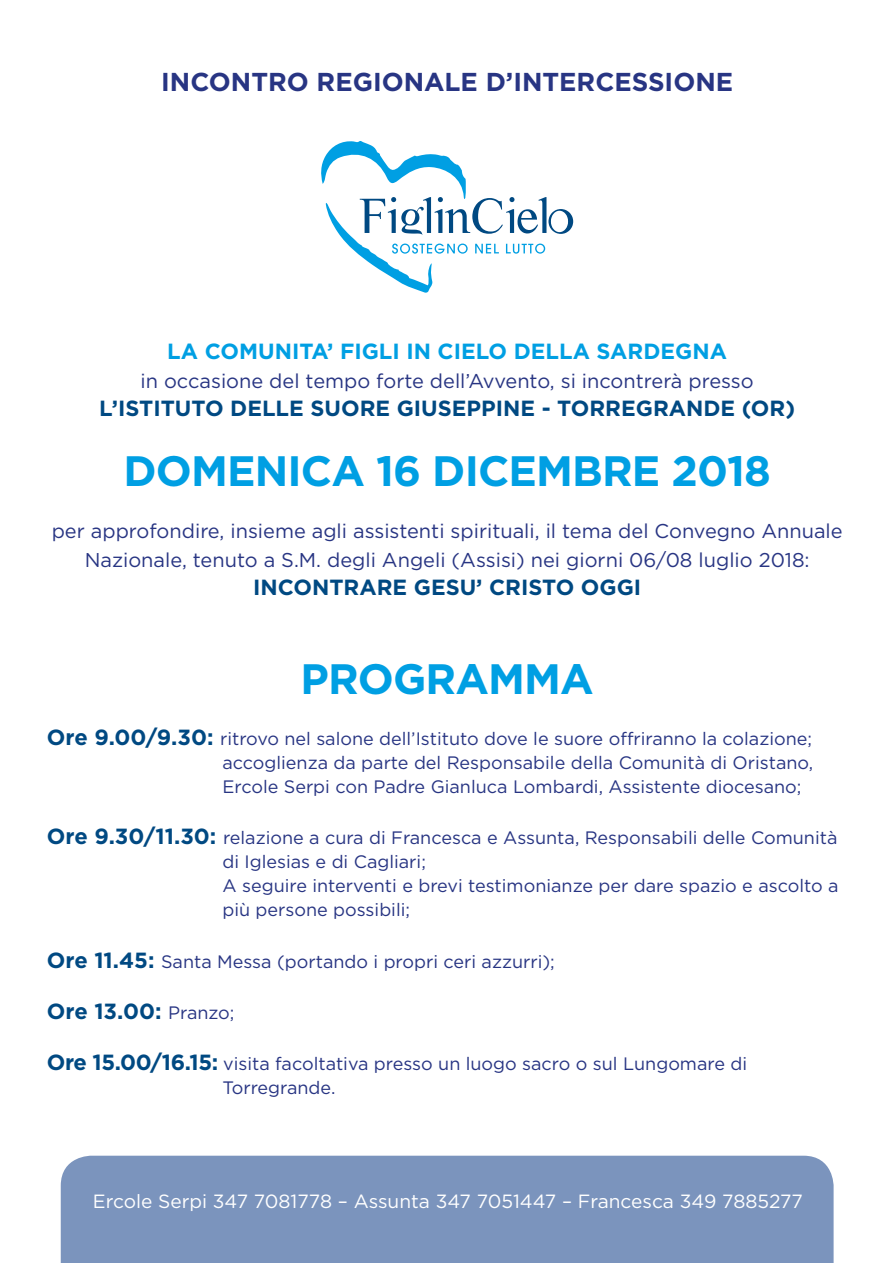
<style>
.page{position:relative;width:893px;height:1263px;background:#fff}
.page>*{position:absolute;margin:0;border:0;box-sizing:border-box;transform-origin:0 0}
.t1{font:700 42.45px "Gotham";letter-spacing:-.02em;color:#009fe3}
.t2{font:700 25.95px "Gotham";color:#283583}
.t3{font:700 21.9px "Gotham";color:#004982}
.t4{font:700 21.9px "Gotham";color:#009fe3}
.t5{font:19.95px/28.5px "Gotham";color:#283583;text-align:center}
.t6{font:19.05px "Gotham";color:#fff}
.t7{font:18px/24px "Gotham";color:#283583}
.s1{font-weight:700;font-size:21.9px;color:#004982}
.s2{font-weight:400;font-size:18px;color:#283583}
</style>
<div class="page">
<div style="left:61px;top:1156px;width:773px;height:107px;background:#7b94bd"></div>
<svg style="left:321px;top:141px;width:252px;height:152px"></svg>
<h2 class="t2" style="left:161px;top:64px;width:573px">INCONTRO REGIONALE D’INTERCESSIONE</h2>
<p class="t4" style="left:167px;top:337px;width:561px">LA COMUNITA’ FIGLI IN CIELO DELLA SARDEGNA</p>
<p class="t5" style="left:141px;top:366px;width:615px">in occasione del tempo forte dell’Avvento, si incontrerà presso</p>
<p class="t3" style="left:99px;top:394px;width:697px">L’ISTITUTO DELLE SUORE GIUSEPPINE - TORREGRANDE (OR)</p>
<h1 class="t1" style="left:123px;top:443px;width:649px">DOMENICA 16 DICEMBRE 2018</h1>
<p class="t5" style="left:52px;top:517px;width:792px">per approfondire, insieme agli assistenti spirituali, il tema del Convegno Annuale<br>Nazionale, tenuto a S.M. degli Angeli (Assisi) nei giorni 06/08 luglio 2018:</p>
<p class="t3" style="left:253px;top:573px;width:390px">INCONTRARE GESU’ CRISTO OGGI</p>
<h1 class="t1" style="left:300px;top:651px;width:295px">PROGRAMMA</h1>
<p class="t7" style="left:222px;top:726px;width:592px;text-align:justify;text-indent:-175px"><span class="s1">Ore 9.00/9.30:</span> ritrovo nel salone dell’Istituto dove le suore offriranno la colazione; accoglienza da parte del Responsabile della Comunità di Oristano, Ercole Serpi con Padre Gianluca Lombardi, Assistente diocesano;</p>
<p class="t7" style="left:222px;top:826px;width:618px;text-indent:-176px"><span class="s1">Ore 9.30/11.30:</span> relazione a cura di Francesca e Assunta, Responsabili delle Comunità di Iglesias e di Cagliari;<br>A seguire interventi e brevi testimonianze per dare spazio e ascolto a più persone possibili;</p>
<p class="t7" style="left:47px;top:949px;width:509px"><span class="s1">Ore 11.45:</span> Santa Messa (portando i propri ceri azzurri);</p>
<p class="t3" style="left:47px;top:996px;width:189px">Ore 13.00: <span class="s2">Pranzo;</span></p>
<p class="t7" style="left:222px;top:1051px;width:526px;text-indent:-175px"><span class="s1">Ore 15.00/16.15:</span> visita facoltativa presso un luogo sacro o sul Lungomare di<br>Torregrande.</p>
<p class="t6" style="left:93px;top:1189px;width:712px">Ercole Serpi 347 7081778 – Assunta 347 7051447 – Francesca 349 7885277</p>
</div>
